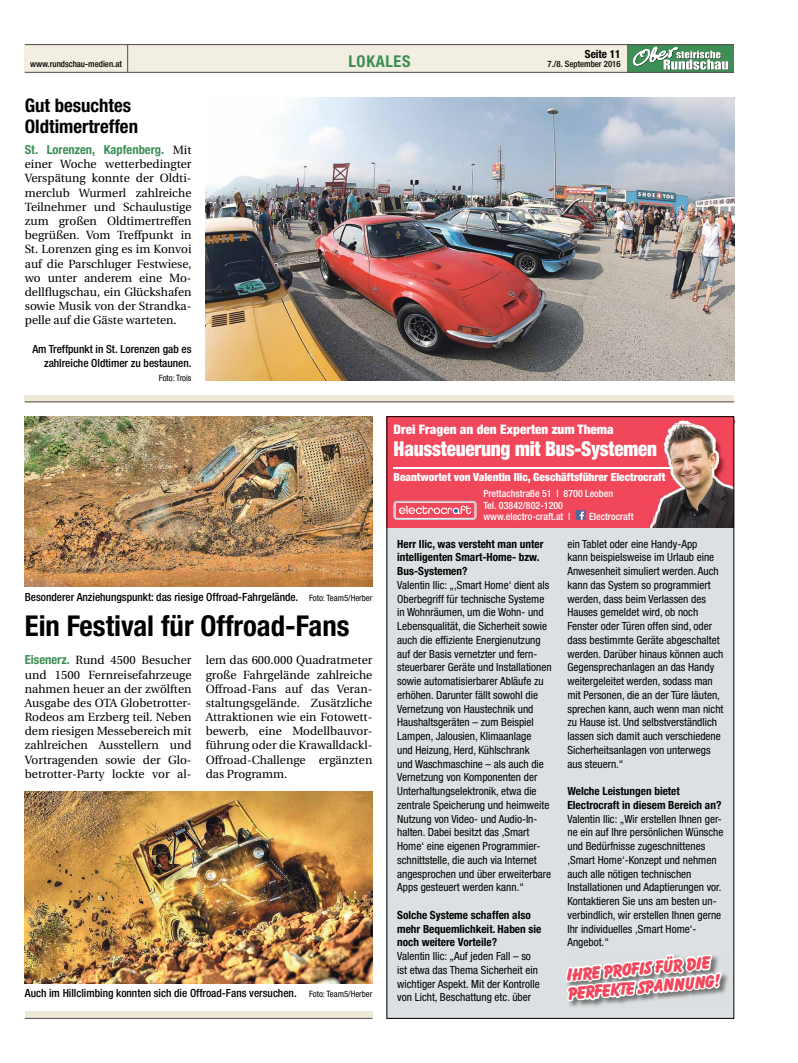
<style>
.page{position:relative;width:798px;height:1063px;background:#fff}
.page>*{position:absolute;margin:0;border:0;box-sizing:border-box;transform-origin:0 0}
.t1{font:700 condensed 28.75px "Helvetica Neue LTCE";color:#000}
.t2{font:900 condensed 20.5px "Helvetica Neue LTCE";letter-spacing:-.01em;color:#fff;scale:.93 1}
.t3{font:700 condensed 18.75px/21.2px "Helvetica Neue LTCE";color:#000}
.t4{font:18.5px/18.8px "Balloon Plain";color:#f1475b}
.t5{font:700 condensed 16.25px "Helvetica Neue LTCE";letter-spacing:.04em;color:#3d8f55}
.t6{font:900 condensed 13.12px "Helvetica Neue LTCE";color:#fff}
.t7{font:700 condensed 12.5px "Helvetica Neue LTCE";color:#3d8f55}
.t8{font:11.88px/14.1px "Utopia";color:#000;text-align:justify}
.t9{font:condensed 11.25px/13.8px "Helvetica Neue LTCE";color:#000}
.t10{font:500 condensed 11.25px/14.1px "Helvetica Neue LTCE";color:#000;text-align:right}
.t11{font:700 condensed 11.25px/13.8px "Helvetica Neue LTCE";color:#000}
.t12{font:900 condensed 11.25px "Helvetica Neue LTCE";color:#fff}
.t13{font:500 condensed 10px/11.2px "Helvetica Neue LTCE";color:#fff}
.t14{font:500 condensed 8.75px "Helvetica Neue LTCE";color:#000}
.t15{font:condensed 8.75px "Helvetica Neue LTCE";color:#000}
.s1{font-family:"Utopia";font-weight:400;font-stretch:normal;font-size:11.88px;color:#000}
.s2{font-weight:400;font-size:8.75px}
.s3{font-family:"Helvetica Neue LTCE";font-weight:700;font-stretch:condensed;font-size:12.5px;color:#3d8f55}
</style>
<div class="page">
<div style="left:25px;top:44px;width:708px;height:29px;background:#f2eee1"></div>
<div style="left:627px;top:44px;width:106px;height:29px;background:#3d8f55"></div>
<svg style="left:633px;top:47px;width:95px;height:23px"></svg>
<hr style="left:25px;top:44px;width:708px;height:1px;background:#544d48">
<hr style="left:25px;top:72px;width:708px;height:1px;background:#544d48">
<svg style="left:127px;top:45px;width:1px;height:27px"></svg>
<div style="left:25px;top:395px;width:708px;height:7px;background:#efe9da"></div>
<hr style="left:25px;top:402px;width:708px;height:1px;background:#544d48">
<img style="left:206px;top:97px;width:527px;height:284px">
<svg style="left:25px;top:1012px;width:347px;height:6px;background:#ece6d7"></svg>
<hr style="left:25px;top:1018px;width:347px;height:1px;background:#544d48">
<img style="left:25px;top:792px;width:347px;height:191px">
<img style="left:25px;top:416px;width:347px;height:170px">
<div style="left:386px;top:416px;width:347px;height:112px;background:#f1475b"></div>
<hr style="left:393px;top:467px;width:301px;height:2px;background:#fff">
<img style="left:678px;top:420px;width:13px;height:3px">
<img style="left:650px;top:423px;width:49px;height:105px">
<img style="left:654px;top:425px;width:77px;height:103px">
<img style="left:654px;top:467px;width:40px;height:2px">
<div style="left:575px;top:510px;width:10px;height:10px;background:#576697"></div>
<svg style="left:579px;top:512px;width:4px;height:8px"></svg>
<svg style="left:393px;top:501px;width:83px;height:19px"></svg>
<div style="left:386px;top:528px;width:347px;height:491px;background:#dce0e2"></div>
<img style="left:723px;top:973px;width:5px;height:20px">
<svg style="left:566px;top:954px;width:157px;height:53px"></svg>
<p class="t11" style="left:584px;top:47px;width:37px">Seite 11</p>
<p class="t14" style="left:30px;top:59px;width:93px">www.rundschau-medien.at</p>
<h3 class="t5" style="left:348px;top:52px;width:63px">LOKALES</h3>
<p class="t14" style="left:547px;top:59px;width:74px">7./8. September 2016</p>
<h3 class="t3" style="left:25px;top:94px;width:115px">Gut besuchtes<br>Oldtimertreffen</h3>
<p class="t7" style="left:25px;top:142px;width:168px">St. Lorenzen, Kapfenberg. <span class="s1">Mit</span></p>
<p class="t8" style="left:25px;top:157px;width:168px">einer Woche wetterbedingter Verspätung konnte der Oldti&shy;merclub Wurmerl zahlreiche Teilnehmer und Schaulustige zum großen Oldtimertreffen begrüßen. Vom Treffpunkt in St. Lorenzen ging es im Konvoi auf die Parschluger Festwiese, wo unter anderem eine Mo&shy;dellflugschau, ein Glückshafen sowie Musik von der Strandka&shy;pelle auf die Gäste warteten.</p>
<p class="t10" style="left:32px;top:341px;width:160px">Am Treffpunkt in St. Lorenzen gab es zahlreiche Oldtimer zu bestaunen.</p>
<p class="t15" style="left:159px;top:373px;width:34px">Foto: Trois</p>
<p class="t10" style="left:25px;top:589px;width:349px">Besonderer Anziehungspunkt: das riesige Offroad-Fahrgelände. <span class="s2">Foto: Team5/Herber</span></p>
<h1 class="t1" style="left:25px;top:608px;width:326px">Ein Festival für Offroad-Fans</h1>
<p class="t8" style="left:25px;top:654px;width:168px"><span class="s3">Eisenerz.</span> Rund 4500 Besucher und 1500 Fernreisefahrzeuge nahmen heuer an der zwölften Ausgabe des OTA Globetrotter-Rodeos am Erzberg teil. Neben dem riesigen Messebereich mit zahlreichen Ausstellern und Vortragenden sowie der Glo&shy;betrotter-Party lockte vor al-</p>
<p class="t8" style="left:206px;top:654px;width:168px">lem das 600.000 Quadratmeter große Fahrgelände zahlreiche Offroad-Fans auf das Veran&shy;staltungsgelände. Zusätzliche Attraktionen wie ein Fotowett&shy;bewerb, eine Modellbauvor&shy;führung oder die Krawalldackl-Offroad-Challenge ergänzten das Programm.</p>
<p class="t10" style="left:25px;top:986px;width:349px">Auch im Hillclimbing konnten sich die Offroad-Fans versuchen. <span class="s2">Foto: Team5/Herber</span></p>
<p class="t6" style="left:393px;top:421px;width:221px">Drei Fragen an den Experten zum Thema</p>
<h2 class="t2" style="left:393px;top:436px;width:285px">Haussteuerung mit Bus-Systemen</h2>
<p class="t12" style="left:393px;top:470px;width:273px">Beantwortet von Valentin Ilic, Geschäftsführer Electrocraft</p>
<p class="t13" style="left:483px;top:488px;width:131px">Prettachstraße 51 | 8700 Leoben<br>Tel. 03842/802-1200 www.electro-craft.at |</p>
<p class="t13" style="left:589px;top:511px;width:46px">Electrocraft</p>
<p class="t11" style="left:397px;top:537px;width:148px">Herr Ilic, was versteht man unter intelligenten Smart-Home- bzw.<br>Bus-Systemen?</p>
<p class="t9" style="left:397px;top:578px;width:156px">Valentin Ilic: „,Smart Home‘ dient als Oberbegriff für technische Systeme in Wohnräumen, um die Wohn- und Lebensqualität, die Sicherheit sowie auch die effiziente Energienutzung auf der Basis vernetzter und fern&shy;steuerbarer Geräte und Installationen sowie automatisierbarer Abläufe zu erhöhen. Darunter fällt sowohl die Vernetzung von Haustechnik und Haushaltsgeräten – zum Beispiel Lampen, Jalousien, Klimaanlage<br>und Heizung, Herd, Kühlschrank<br>und Waschmaschine – als auch die Vernetzung von Komponenten der Unterhaltungselektronik, etwa die zentrale Speicherung und heimweite Nutzung von Video- und Audio-In&shy;halten. Dabei besitzt das ,Smart Home‘ eine eigenen Programmier&shy;schnittstelle, die auch via Internet angesprochen und über erweiterbare Apps gesteuert werden kann.“</p>
<p class="t11" style="left:397px;top:908px;width:146px">Solche Systeme schaffen also mehr Bequemlichkeit. Haben sie noch weitere Vorteile?</p>
<p class="t9" style="left:397px;top:949px;width:144px">Valentin Ilic: „Auf jeden Fall – so ist etwa das Thema Sicherheit ein wichtiger Aspekt. Mit der Kontrolle von Licht, Beschattung etc. über</p>
<p class="t9" style="left:567px;top:537px;width:157px">ein Tablet oder eine Handy-App<br>kann beispielsweise im Urlaub eine Anwesenheit simuliert werden. Auch kann das System so programmiert werden, dass beim Verlassen des Hauses gemeldet wird, ob noch Fenster oder Türen offen sind, oder dass bestimmte Geräte abgeschaltet werden. Darüber hinaus können auch Gegensprechanlagen an das Handy weitergeleitet werden, sodass man mit Personen, die an der Türe läuten, sprechen kann, auch wenn man nicht zu Hause ist. Und selbstverständlich lassen sich damit auch verschiedene Sicherheitsanlagen von unterwegs aus steuern.“</p>
<p class="t11" style="left:567px;top:784px;width:155px">Welche Leistungen bietet<br>Electrocraft in diesem Bereich an?</p>
<p class="t9" style="left:567px;top:812px;width:157px">Valentin Ilic: „Wir erstellen Ihnen ger&shy;ne ein auf Ihre persönlichen Wünsche und Bedürfnisse zugeschnittenes ,Smart Home‘-Konzept und nehmen auch alle nötigen technischen Installationen und Adaptierungen vor.<br>Kontaktieren Sie uns am besten un&shy;verbindlich, wir erstellen Ihnen gerne Ihr individuelles ,Smart Home‘- Angebot.“</p>
<h3 class="t4" style="left:566px;top:965px;width:154px;rotate:-5deg">Ihre Profis für die perfekte Spannung!</h3>
</div>
